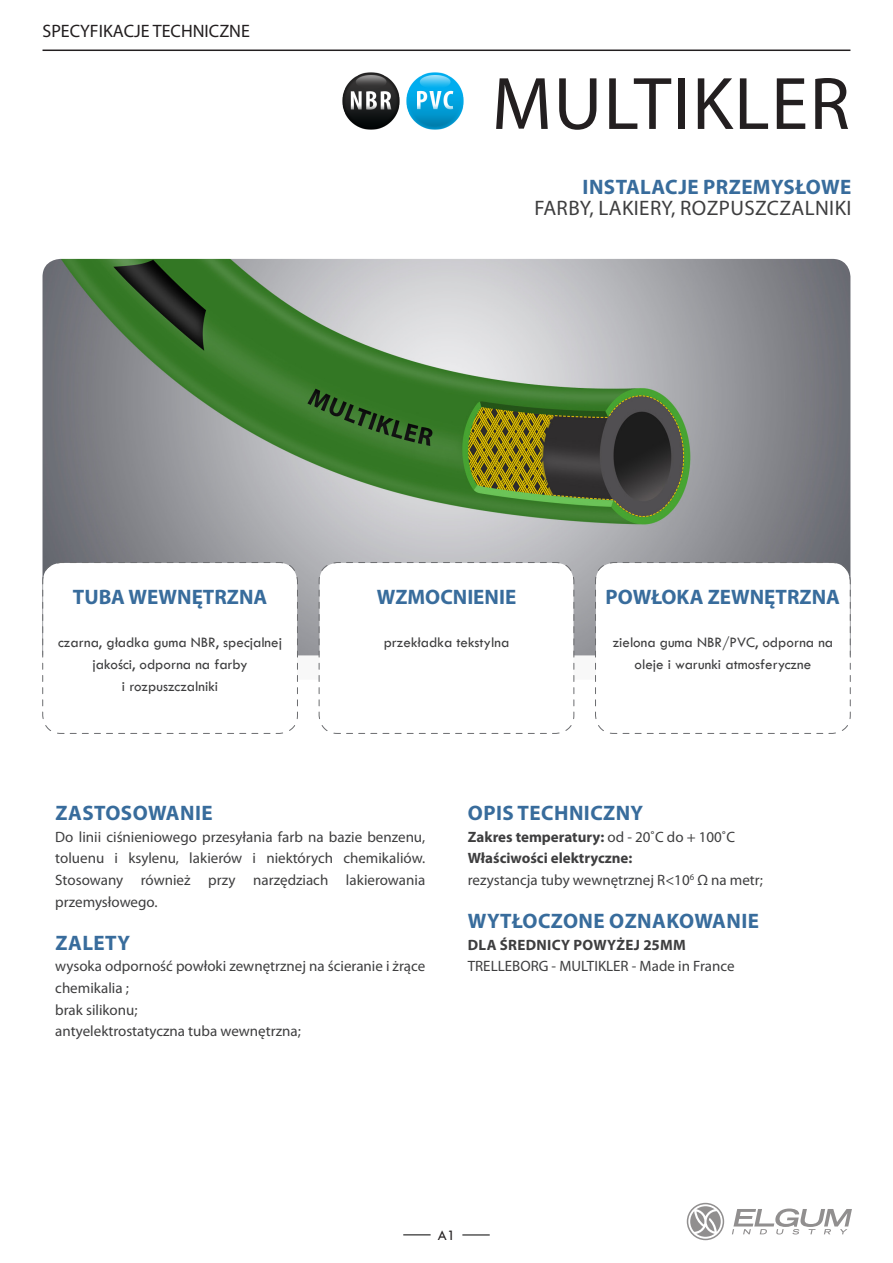
<style>
.page{position:relative;width:893px;height:1263px;background:#fff}
.page>*{position:absolute;margin:0;border:0;box-sizing:border-box;transform-origin:0 0}
.t1{font:75px "Myriad Pro";letter-spacing:.02em;color:#231f20}
.t2{font:700 21px "Myriad Pro";color:#386c9c}
.t3{font:21px "Myriad Pro";color:#3e3e3f}
.t4{font:700 21px "Myriad Pro";letter-spacing:.02em;color:#386c9c}
.t5{font:18px "Myriad Pro";color:#231f20}
.t6{font:15px/21.6px "Myriad Pro";color:#3e3e3f}
.t7{font:15px/21.6px "Tw Cen";color:#3e3e3f;text-align:center}
.t8{font:700 15px "Myriad Pro";letter-spacing:.02em;color:#3e3e3f}
.t9{font:15px "Tw Cen";color:#231f20}
.s1{font-weight:700}
</style>
<div class="page">
<svg style="left:732px;top:1208px;width:120px;height:26px"></svg>
<svg style="left:687px;top:1203px;width:37px;height:37px"></svg>
<svg style="left:403px;top:1234px;width:28px;height:1px"></svg>
<svg style="left:462px;top:1235px;width:28px;height:1px"></svg>
<hr style="left:43px;top:50px;width:807px;height:1px;background:#231f20">
<img style="left:406px;top:72px;width:58px;height:58px">
<img style="left:342px;top:72px;width:58px;height:58px">
<img style="left:43px;top:259px;width:807px;height:396px">
<svg style="left:42px;top:562px;width:256px;height:172px"></svg>
<svg style="left:318px;top:562px;width:257px;height:172px"></svg>
<svg style="left:595px;top:562px;width:256px;height:172px"></svg>
<p class="t5" style="left:43px;top:19px;width:209px">SPECYFIKACJE TECHNICZNE</p>
<h1 class="t1" style="left:492px;top:58px;width:360px">multi KLER</h1>
<h2 class="t2" style="left:583px;top:173px;width:13px">INSTA</h2>
<h2 class="t2" style="left:640px;top:173px;width:76px">LACJE PRZE</h2>
<h2 class="t2" style="left:753px;top:173px;width:45px">MYSŁOWE</h2>
<h2 class="t3" style="left:534px;top:195px;width:13px">farby</h2>
<h2 class="t3" style="left:589px;top:195px;width:31px">, lakiery</h2>
<h2 class="t3" style="left:671px;top:195px;width:22px">, rozp</h2>
<h2 class="t3" style="left:730px;top:195px;width:27px">uszcza</h2>
<h2 class="t3" style="left:805px;top:195px;width:20px">lniki</h2>
<h2 class="t2" style="left:377px;top:583px;width:141px">WZMOCNIENIE</h2>
<h2 class="t2" style="left:606px;top:583px;width:236px">POWŁOKA ZEWNĘTRZNA</h2>
<h2 class="t2" style="left:73px;top:583px;width:196px">TUBA WEWNĘTRZNA</h2>
<p class="t7" style="left:58px;top:632px;width:225px">czarna, gładka guma NBR, specjalnej jakości, odporna na farby<br>i rozpuszczalniki</p>
<p class="t7" style="left:613px;top:632px;width:222px">zielona guma NBR/PVC, odporna na oleje i warunki atmosferyczne</p>
<p class="t7" style="left:384px;top:632px;width:127px">przekładka tekstylna</p>
<h2 class="t4" style="left:55px;top:799px;width:159px">ZASTOSOWANIE</h2>
<p class="t6" style="left:55px;top:826px;width:371px;text-align:justify">Do linii ciśnieniowego przesyłania farb na bazie benzenu, toluenu i ksylenu, lakierów i niektórych chemikaliów.<br>Stosowany również przy narzędziach lakierowania przemysłowego.</p>
<h2 class="t2" style="left:55px;top:929px;width:76px">ZALETY</h2>
<p class="t6" style="left:55px;top:955px;width:371px">wysoka odporność powłoki zewnętrznej na ścieranie i żrące chemikalia ;<br>brak silikonu;<br>antyelektrostatyczna tuba wewnętrzna;</p>
<h2 class="t2" style="left:468px;top:799px;width:13px">OPIS</h2>
<h2 class="t2" style="left:518px;top:799px;width:127px">TECHNICZNY</h2>
<p class="t6" style="left:468px;top:826px;width:297px"><span class="s1">ZAKRES TEMPERATURY:</span> od - 20˚C do + 100˚C<br><span class="s1">WŁAŚCIWOŚCI ELEKTRYCZNE:<br></span>rezystancja tuby wewnętrznej R&lt;10<sup>6</sup> Ω na metr;</p>
<h2 class="t2" style="left:468px;top:907px;width:98px">WYTŁO CZONE</h2>
<h2 class="t2" style="left:609px;top:907px;width:15px">OZNAKOWANIE</h2>
<p class="t8" style="left:468px;top:935px;width:50px">DLA ŚREDNI</p>
<p class="t8" style="left:552px;top:935px;width:34px">CY POW</p>
<p class="t8" style="left:607px;top:935px;width:80px">YŻEJ 25MM</p>
<p class="t6" style="left:468px;top:955px;width:268px">TRELLEBORG - MULTIKLER - Made in France</p>
<p class="t9" style="left:438px;top:1226px;width:19px">A1</p>
</div>
